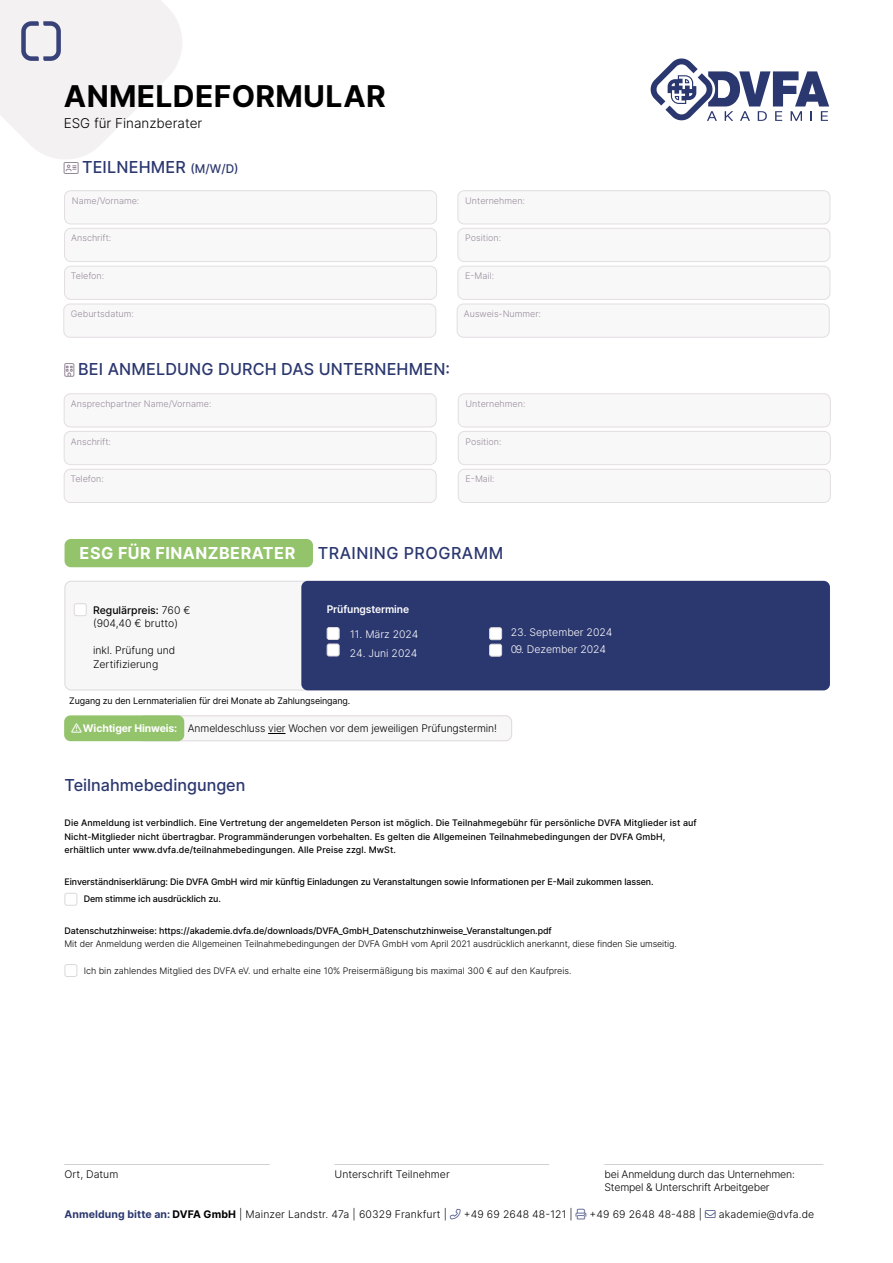
<style>
.page{position:relative;width:893px;height:1263px;background:#fff}
.page>*{position:absolute;margin:0;border:0;box-sizing:border-box;transform-origin:0 0}
.t1{font:700 30px "Inter";letter-spacing:.01em;color:#000}
.t2{font:500 16.5px "Inter";letter-spacing:.01em;color:#2b376f}
.t3{font:700 16.5px "Inter";letter-spacing:.03em;color:#fff}
.t4{font:500 16.5px "Inter";letter-spacing:.03em;color:#2b376f}
.t5{font:300 13.5px "Inter";color:#000}
.t6{font:300 10.5px/13.5px "Inter";letter-spacing:-.005em;color:#000}
.t7{font:300 10.5px "Inter";color:#bcb3bd}
.t8{font:300 10.5px "Inter";color:#fff}
.t9{font:600 10.5px "Inter";letter-spacing:-.01em;color:#fff}
.t10{font:500 9px/13.5px "Inter";letter-spacing:.01em;color:#000}
.t11{font:500 9px/17.7px "Inter";letter-spacing:-.01em;color:#000}
.t12{font:300 9px "Inter";letter-spacing:-.01em;color:#000}
.t13{font:300 9px "Inter";color:#847688}
.t14{font:9px "Inter";letter-spacing:-.01em;color:#000}
.s1{font-size:12px}
.s2{font-weight:500}
.s3{color:#fff}
.s4{font-weight:700;color:#fff}
.s5{font-weight:700;color:#2b376f}
.s6{font-weight:700}
.s7{color:#2b376f}
</style>
<div class="page">
<div style="left:65px;top:581px;width:765px;height:109px;background:#f8f7f8;border-radius:6px"></div>
<div style="left:301px;top:581px;width:529px;height:109px;background:#2b376f;border-radius:6px"></div>
<div style="left:138px;top:716px;width:374px;height:25px;background:#f8f7f8;border-radius:6px"></div>
<div style="left:138px;top:715px;width:374px;height:26px;border:1px solid #ddd8dc;border-radius:6px"></div>
<svg style="left:650px;top:58px;width:179px;height:63px"></svg>
<div style="left:65px;top:191px;width:372px;height:33px;background:#f8f7f8;border-radius:6px"></div>
<div style="left:64px;top:190px;width:373px;height:34px;border:1px solid #ddd8dc;border-radius:6px"></div>
<div style="left:65px;top:228px;width:372px;height:34px;background:#f8f7f8;border-radius:6px"></div>
<div style="left:64px;top:228px;width:373px;height:34px;border:1px solid #ddd8dc;border-radius:6px"></div>
<div style="left:65px;top:266px;width:372px;height:33px;background:#f8f7f8;border-radius:6px"></div>
<div style="left:64px;top:266px;width:373px;height:34px;border:1px solid #ddd8dc;border-radius:6px"></div>
<div style="left:458px;top:191px;width:372px;height:33px;background:#f8f7f8;border-radius:6px"></div>
<div style="left:457px;top:190px;width:373px;height:34px;border:1px solid #ddd8dc;border-radius:6px"></div>
<div style="left:458px;top:228px;width:372px;height:34px;background:#f8f7f8;border-radius:6px"></div>
<div style="left:457px;top:228px;width:373px;height:34px;border:1px solid #ddd8dc;border-radius:6px"></div>
<div style="left:458px;top:266px;width:372px;height:33px;background:#f8f7f8;border-radius:6px"></div>
<div style="left:457px;top:266px;width:373px;height:34px;border:1px solid #ddd8dc;border-radius:6px"></div>
<div style="left:64px;top:394px;width:372px;height:33px;background:#f8f7f8;border-radius:6px"></div>
<div style="left:64px;top:393px;width:373px;height:34px;border:1px solid #ddd8dc;border-radius:6px"></div>
<div style="left:64px;top:431px;width:372px;height:34px;background:#f8f7f8;border-radius:6px"></div>
<div style="left:64px;top:431px;width:373px;height:34px;border:1px solid #ddd8dc;border-radius:6px"></div>
<div style="left:64px;top:469px;width:372px;height:33px;background:#f8f7f8;border-radius:6px"></div>
<div style="left:64px;top:469px;width:373px;height:34px;border:1px solid #ddd8dc;border-radius:6px"></div>
<div style="left:458px;top:394px;width:372px;height:33px;background:#f8f7f8;border-radius:6px"></div>
<div style="left:458px;top:393px;width:373px;height:34px;border:1px solid #ddd8dc;border-radius:6px"></div>
<div style="left:458px;top:431px;width:372px;height:34px;background:#f8f7f8;border-radius:6px"></div>
<div style="left:458px;top:431px;width:373px;height:34px;border:1px solid #ddd8dc;border-radius:6px"></div>
<div style="left:458px;top:469px;width:372px;height:33px;background:#f8f7f8;border-radius:6px"></div>
<div style="left:458px;top:469px;width:373px;height:34px;border:1px solid #ddd8dc;border-radius:6px"></div>
<div style="left:74px;top:604px;width:12px;height:12px;background:#fff;border-radius:2px"></div>
<div style="left:74px;top:603px;width:13px;height:13px;border:1px solid #ddd8dc;border-radius:2px"></div>
<div style="left:327px;top:627px;width:12px;height:12px;background:#fff;border-radius:2px"></div>
<div style="left:327px;top:627px;width:12px;height:13px;border:1px solid #ddd8dc;border-radius:2px"></div>
<div style="left:327px;top:644px;width:12px;height:12px;background:#fff;border-radius:2px"></div>
<div style="left:327px;top:644px;width:12px;height:12px;border:1px solid #ddd8dc;border-radius:2px"></div>
<div style="left:490px;top:628px;width:12px;height:12px;background:#fff;border-radius:2px"></div>
<div style="left:489px;top:627px;width:13px;height:13px;border:1px solid #ddd8dc;border-radius:2px"></div>
<div style="left:490px;top:644px;width:12px;height:12px;background:#fff;border-radius:2px"></div>
<div style="left:489px;top:644px;width:13px;height:12px;border:1px solid #ddd8dc;border-radius:2px"></div>
<div style="left:65px;top:539px;width:248px;height:28px;background:#93c36b;border-radius:6px"></div>
<div style="left:64px;top:304px;width:372px;height:33px;background:#f8f7f8;border-radius:6px"></div>
<div style="left:63px;top:304px;width:373px;height:34px;border:1px solid #ddd8dc;border-radius:6px"></div>
<div style="left:457px;top:304px;width:372px;height:33px;background:#f8f7f8;border-radius:6px"></div>
<div style="left:457px;top:304px;width:373px;height:34px;border:1px solid #ddd8dc;border-radius:6px"></div>
<div style="left:64px;top:715px;width:120px;height:26px;background:#93c36b;border-radius:6px"></div>
<svg style="left:268px;top:733px;width:17px;height:1px"></svg>
<div style="left:65px;top:893px;width:12px;height:13px;border:1px solid #ddd8dc;border-radius:2px"></div>
<div style="left:65px;top:964px;width:12px;height:13px;border:1px solid #ddd8dc;border-radius:2px"></div>
<svg style="left:0;top:0;width:182px;height:159px"></svg>
<h1 class="t1" style="left:64px;top:78px;width:323px">ANMELDEFORMULAR</h1>
<p class="t5" style="left:64px;top:115px;width:140px">ESG für Finanzberater</p>
<h2 class="t2" style="left:82px;top:158px;width:158px">TEILNEHMER <span class="s1">(M/W/D)</span></h2>
<p class="t13" style="left:72px;top:195px;width:69px">Name/Vorname:</p>
<p class="t13" style="left:71px;top:233px;width:42px">Anschrift:</p>
<p class="t13" style="left:71px;top:271px;width:35px">Telefon:</p>
<p class="t13" style="left:465px;top:195px;width:61px">Unternehmen:</p>
<p class="t13" style="left:465px;top:233px;width:37px">Position:</p>
<p class="t13" style="left:465px;top:271px;width:30px">E-Mail:</p>
<p class="t13" style="left:71px;top:309px;width:64px">Geburtsdatum:</p>
<p class="t13" style="left:464px;top:309px;width:79px">Ausweis-Nummer:</p>
<h2 class="t2" style="left:78px;top:360px;width:373px">BEI ANMELDUNG DURCH DAS UNTERNEHMEN:</h2>
<p class="t13" style="left:71px;top:398px;width:142px">Ansprechpartner Name/Vorname:</p>
<p class="t13" style="left:71px;top:436px;width:42px">Anschrift:</p>
<p class="t13" style="left:70px;top:474px;width:35px">Telefon:</p>
<p class="t13" style="left:466px;top:398px;width:61px">Unternehmen:</p>
<p class="t13" style="left:466px;top:436px;width:37px">Position:</p>
<p class="t13" style="left:466px;top:474px;width:30px">E-Mail:</p>
<h2 class="t3" style="left:80px;top:543px;width:217px">ESG FÜR FINANZBERATER</h2>
<h2 class="t4" style="left:318px;top:543px;width:187px">TRAINING PROGRAMM</h2>
<p class="t6" style="left:93px;top:603px;width:99px"><span class="s2">Regulärpreis:</span> 760 € (904,40 € brutto)</p>
<p class="t6" style="left:93px;top:644px;width:84px">inkl. Prüfung und<br>Zertifizierung</p>
<p class="t9" style="left:327px;top:603px;width:84px">Prüfungstermine</p>
<p class="t8" style="left:350px;top:628px;width:70px">11. März 2024</p>
<p class="t8" style="left:350px;top:645px;width:69px">24. Juni 2024</p>
<p class="t14" style="left:69px;top:694px;width:283px">Zugang zu den Lernmaterialien für drei Monate ab Zahlungseingang.</p>
<p class="t6" style="left:71px;top:721px;width:427px"><span class="s3">❑</span><span class="s4">Wichtiger Hinweis:</span> Anmeldeschluss vier Wochen vor dem jeweiligen Prüfungstermin!</p>
<p class="t8" style="left:511px;top:624px;width:103px">23. September 2024</p>
<p class="t8" style="left:511px;top:641px;width:97px">09. Dezember 2024</p>
<h2 class="t2" style="left:65px;top:775px;width:182px">Teilnahmebedingungen</h2>
<p class="t10" style="left:65px;top:816px;width:634px">Die Anmeldung ist verbindlich. Eine Vertretung der angemeldeten Person ist möglich. Die Teilnahmegebühr für persönliche DVFA Mitglieder ist auf<br>Nicht-Mitglieder nicht übertragbar. Programmänderungen vorbehalten. Es gelten die Allgemeinen Teilnahmebedingungen der DVFA GmbH, erhältlich unter www.dvfa.de/teilnahmebedingungen. Alle Preise zzgl. MwSt.</p>
<p class="t11" style="left:84px;top:872px;width:572px;text-indent:-19px">Einverständniserklärung: Die DVFA GmbH wird mir künftig Einladungen zu Veranstaltungen sowie Informationen per E-Mail zukommen lassen.<br>Dem stimme ich ausdrücklich zu.</p>
<p class="t11" style="left:65px;top:921px;width:489px">Datenschutzhinweise: https://akademie.dvfa.de/downloads/DVFA_GmbH_Datenschutzhinweise_Veranstaltungen.pdf</p>
<p class="t12" style="left:65px;top:938px;width:614px">Mit der Anmeldung werden die Allgemeinen Teilnahmebedingungen der DVFA GmbH vom April 2021 ausdrücklich anerkannt, diese finden Sie umseitig.</p>
<p class="t12" style="left:84px;top:965px;width:489px">Ich bin zahlendes Mitglied des DVFA eV. und erhalte eine 10% Preisermäßigung bis maximal 300 € auf den Kaufpreis.</p>
<p class="t7" style="left:65px;top:1154px;width:207px">____________________________________________</p>
<p class="t7" style="left:335px;top:1154px;width:216px">______________________________________________</p>
<p class="t7" style="left:604px;top:1154px;width:220px">_______________________________________________</p>
<p class="t6" style="left:65px;top:1167px;width:55px">Ort, Datum</p>
<p class="t6" style="left:335px;top:1167px;width:117px">Unterschrift Teilnehmer</p>
<p class="t6" style="left:605px;top:1167px;width:192px">bei Anmeldung durch das Unternehmen:<br>Stempel &amp; Unterschrift Arbeitgeber</p>
<p class="t6" style="left:65px;top:1208px;width:384px"><span class="s5">Anmeldung bitte an:</span> <span class="s6">DVFA GmbH</span> | Mainzer Landstr. 47a | 60329 Frankfurt |</p>
<p class="t6" style="left:464px;top:1208px;width:110px">+49 69 2648 48-121 |</p>
<p class="t6" style="left:590px;top:1208px;width:226px">+49 69 2648 48-488 | <span class="s7">→</span> akademie@dvfa.de</p>
</div>
